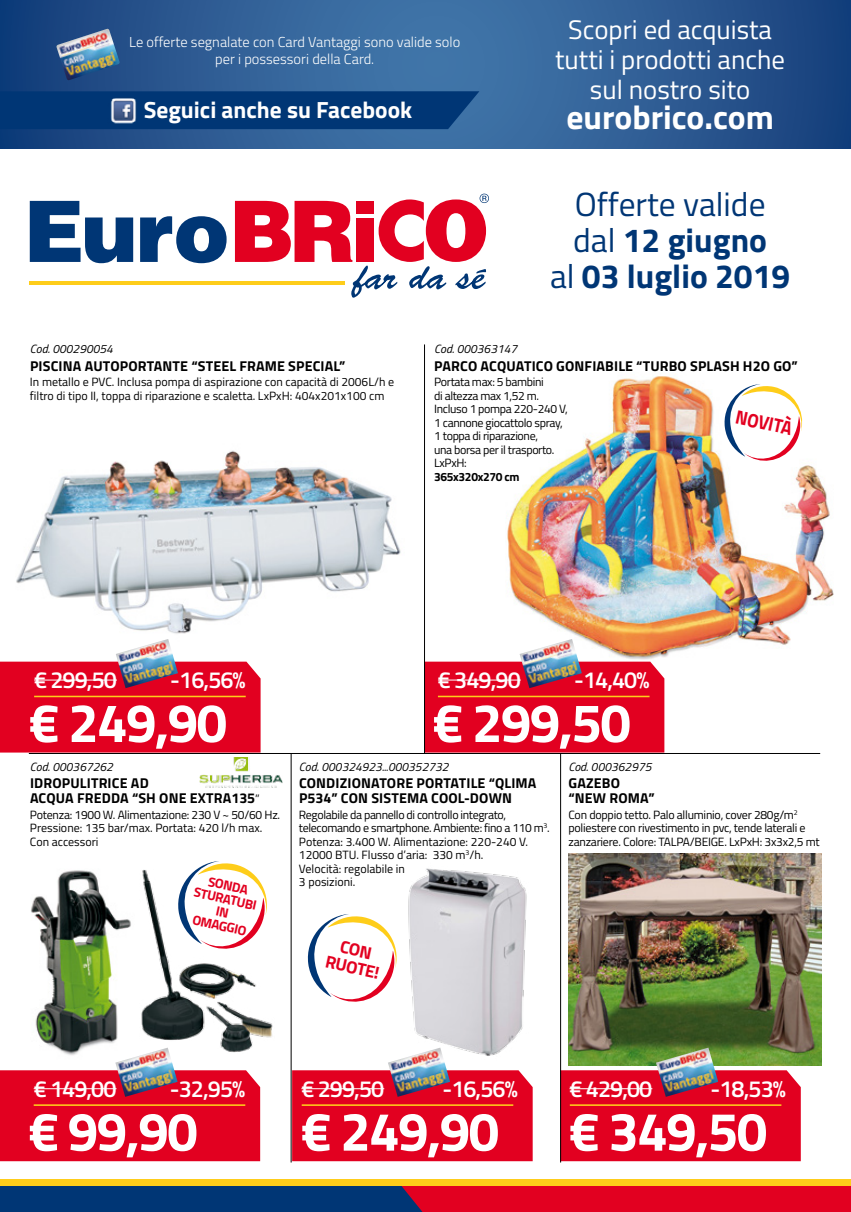
<style>
.page{position:relative;width:851px;height:1212px;background:#fff}
.page>*{position:absolute;margin:0;border:0;box-sizing:border-box;transform-origin:0 0}
.t1{font:700 54.6px "Titillium";letter-spacing:-.03em;color:#fff}
.t2{font:700 33.6px "Titillium";color:#fff}
.t3{font:700 33.45px/35.7px "Titillium";color:#003675;text-align:center}
.t4{font:26.85px/30.2px "Titillium";color:#fff;text-align:center}
.t5{font:600 23.4px "Titillium";letter-spacing:-.04em;color:#fff}
.t6{font:700 23.4px "Titillium";color:#fff}
.t7{font:700 19.5px "Titillium";color:#e20020;scale:.9 1}
.t8{font:700 17.55px/17.5px "Titillium";color:#e20020;text-align:center}
.t9{font:300 14.4px/17.4px "Titillium";color:#fff;text-align:center}
.t10{font:700 14.25px/15px "Titillium";letter-spacing:.01em;color:#000}
.t11{font:700 13.5px/13.5px "Titillium";color:#e20020;text-align:center}
.t12{font:12px/13.5px "Titillium";letter-spacing:-.02em;color:#000}
.t13{font:12px/13.5px "Titillium";color:#000}
.t14{font:italic 12px "Titillium";color:#000}
.t15{font:700 12px "Titillium";letter-spacing:-.03em;color:#000}
.s1{font-weight:400}
.s2{font-weight:400;font-size:12px}
</style>
<div class="page">
<img style="left:30px;top:870px;width:101px;height:186px">
<img style="left:141px;top:870px;width:132px;height:183px">
<img style="left:408px;top:868px;width:119px;height:188px">
<img style="left:568px;top:853px;width:252px;height:212px">
<img style="left:505px;top:373px;width:329px;height:289px">
<img style="left:0;top:450px;width:434px;height:212px">
<div style="left:425px;top:662px;width:239px;height:90px;background:#e20020"></div>
<div style="left:0;top:662px;width:260px;height:90px;background:#e20020"></div>
<hr style="left:438px;top:680px;width:82px;height:1px;background:#fff">
<hr style="left:34px;top:680px;width:83px;height:1px;background:#fff">
<hr style="left:438px;top:696px;width:211px;height:1px;background:#fecd1a">
<hr style="left:34px;top:696px;width:212px;height:1px;background:#fecd1a">
<img style="left:519px;top:639px;width:62px;height:49px">
<img style="left:116px;top:639px;width:62px;height:49px">
<div style="left:0;top:1070px;width:260px;height:91px;background:#e20020"></div>
<div style="left:561px;top:1070px;width:239px;height:91px;background:#e20020"></div>
<div style="left:292px;top:1070px;width:240px;height:91px;background:#e20020"></div>
<hr style="left:34px;top:1088px;width:82px;height:1px;background:#fff">
<hr style="left:569px;top:1088px;width:83px;height:1px;background:#fff">
<hr style="left:301px;top:1088px;width:83px;height:1px;background:#fff">
<hr style="left:34px;top:1104px;width:211px;height:2px;background:#fecd1a">
<hr style="left:569px;top:1104px;width:212px;height:2px;background:#fecd1a">
<hr style="left:301px;top:1104px;width:212px;height:2px;background:#fecd1a">
<img style="left:115px;top:1047px;width:62px;height:50px">
<img style="left:656px;top:1047px;width:62px;height:50px">
<img style="left:388px;top:1047px;width:62px;height:50px">
<div style="left:0;top:1186px;width:850px;height:26px;background:#003675"></div>
<div style="left:401px;top:1186px;width:449px;height:26px;background:#e20020"></div>
<div style="left:0;top:1180px;width:850px;height:6px;background:#fecd1a"></div>
<hr style="left:30px;top:281px;width:315px;height:4px;background:#fecd1a">
<svg style="left:140px;top:216px;width:86px;height:47px"></svg>
<svg style="left:30px;top:201px;width:103px;height:62px"></svg>
<svg style="left:235px;top:194px;width:254px;height:104px"></svg>
<div style="left:356px;top:201px;width:17px;height:12px;background:#e20020"></div>
<svg style="left:0;top:0;width:850px;height:149px;background:#2d5c93"></svg>
<img style="left:56px;top:29px;width:64px;height:52px">
<hr style="left:29px;top:753px;width:791px;height:1px;background:#000">
<hr style="left:424px;top:344px;width:1px;height:409px;background:#000">
<div style="left:0;top:91px;width:479px;height:38px;background:#003675"></div>
<img style="left:107px;top:91px;width:35px;height:41px">
<hr style="left:291px;top:753px;width:1px;height:409px;background:#000">
<hr style="left:560px;top:753px;width:1px;height:409px;background:#000">
<svg style="left:175px;top:861px;width:96px;height:93px"></svg>
<img style="left:200px;top:757px;width:82px;height:31px">
<svg style="left:307px;top:914px;width:90px;height:88px"></svg>
<svg style="left:722px;top:384px;width:83px;height:81px"></svg>
<p class="t9" style="left:129px;top:32px;width:332px">Le offerte segnalate con Card Vantaggi sono valide solo per i possessori della Card.</p>
<h3 class="t6" style="left:144px;top:92px;width:270px">Seguici anche su Facebook</h3>
<h3 class="t4" style="left:555px;top:13px;width:231px">Scopri ed acquista tutti i prodotti anche sul nostro sito</h3>
<h2 class="t2" style="left:566px;top:92px;width:209px">eurobrico.com</h2>
<h3 class="t3" style="left:550px;top:185px;width:241px"><span class="s1">Offerte valide dal</span> 12 giugno<br><span class="s1">al</span> 03 luglio 2019</h3>
<p class="t14" style="left:30px;top:340px;width:84px">Cod. 000290054</p>
<p class="t10" style="left:30px;top:357px;width:317px">PISCINA AUTOPORTANTE “STEEL FRAME SPECIAL”</p>
<p class="t13" style="left:30px;top:375px;width:365px">In metallo e PVC. Inclusa pompa di aspirazione con capacità di 2006L/h e filtro di tipo II, toppa di riparazione e scaletta. LxPxH: 404x201x100 cm</p>
<p class="t14" style="left:434px;top:340px;width:84px">Cod. 000363147</p>
<p class="t10" style="left:434px;top:357px;width:365px">PARCO ACQUATICO GONFIABILE “TURBO SPLASH H2O GO”</p>
<p class="t12" style="left:434px;top:375px;width:135px">Portata max: 5 bambini<br>di altezza max 1,52 m.<br>Incluso 1 pompa 220-240 V,<br>1 cannone giocattolo spray,<br>1 toppa di riparazione,<br>una borsa per il trasporto.<br>LxPxH:</p>
<p class="t15" style="left:434px;top:467px;width:87px">365x320x270 cm</p>
<h3 class="t7" style="left:738px;top:402px;width:65px;rotate:12deg">NOVITÀ</h3>
<h3 class="t5" style="left:34px;top:662px;width:84px">€ 299,50</h3>
<h3 class="t5" style="left:170px;top:662px;width:77px">-16,56%</h3>
<h3 class="t5" style="left:438px;top:662px;width:84px">€ 349,90</h3>
<h3 class="t5" style="left:574px;top:662px;width:77px">-14,40%</h3>
<h1 class="t1" style="left:29px;top:681px;width:200px">€ 249,90</h1>
<h1 class="t1" style="left:432px;top:681px;width:200px">€ 299,50</h1>
<p class="t14" style="left:30px;top:758px;width:84px">Cod. 000367262</p>
<p class="t10" style="left:30px;top:775px;width:231px">IDROPULITRICE AD<br>ACQUA FREDDA “SH ONE EXTRA135<span class="s2">”</span></p>
<p class="t12" style="left:30px;top:807px;width:252px">Potenza: 1900 W. Alimentazione: 230 V ~ 50/60 Hz.<br>Pressione: 135 bar/max. Portata: 420 l/h max.<br>Con accessori</p>
<p class="t11" style="left:198px;top:871px;width:65px;rotate:12deg">SONDA<br>STURATUBI<br>IN<br>OMAGGIO</p>
<p class="t14" style="left:299px;top:758px;width:151px">Cod. 000324923...000352732</p>
<p class="t10" style="left:299px;top:775px;width:239px">CONDIZIONATORE PORTATILE “QLIMA<br>P534” CON SISTEMA COOL-DOWN</p>
<p class="t12" style="left:299px;top:807px;width:252px">Regolabile da pannello di controllo integrato, telecomando e smartphone. Ambiente: fino a 110 m<sup>3</sup>.<br>Potenza: 3.400 W. Alimentazione: 220-240 V.<br>12000 BTU. Flusso d’aria: 330 m<sup>3</sup>/h.<br>Velocità: regolabile in<br>3 posizioni.</p>
<h3 class="t8" style="left:331px;top:934px;width:56px;rotate:12deg">CON<br>RUOTE!</h3>
<p class="t14" style="left:568px;top:758px;width:84px">Cod. 000362975</p>
<p class="t10" style="left:568px;top:775px;width:88px">GAZEBO “NEW ROMA”</p>
<p class="t12" style="left:568px;top:807px;width:253px">Con doppio tetto. Palo alluminio, cover 280g/m<sup>2 </sup>poliestere con rivestimento in pvc, tende laterali e zanzariere. Colore: TALPA/BEIGE. LxPxH: 3x3x2,5 mt</p>
<h3 class="t5" style="left:34px;top:1071px;width:84px">€ 149,00</h3>
<h3 class="t5" style="left:170px;top:1071px;width:77px">-32,95%</h3>
<h3 class="t5" style="left:301px;top:1071px;width:84px">€ 299,50</h3>
<h3 class="t5" style="left:442px;top:1071px;width:77px">-16,56%</h3>
<h3 class="t5" style="left:569px;top:1071px;width:84px">€ 429,00</h3>
<h3 class="t5" style="left:710px;top:1071px;width:77px">-18,53%</h3>
<h1 class="t1" style="left:28px;top:1090px;width:171px">€ 99,90</h1>
<h1 class="t1" style="left:301px;top:1090px;width:200px">€ 249,90</h1>
<h1 class="t1" style="left:569px;top:1090px;width:200px">€ 349,50</h1>
</div>
